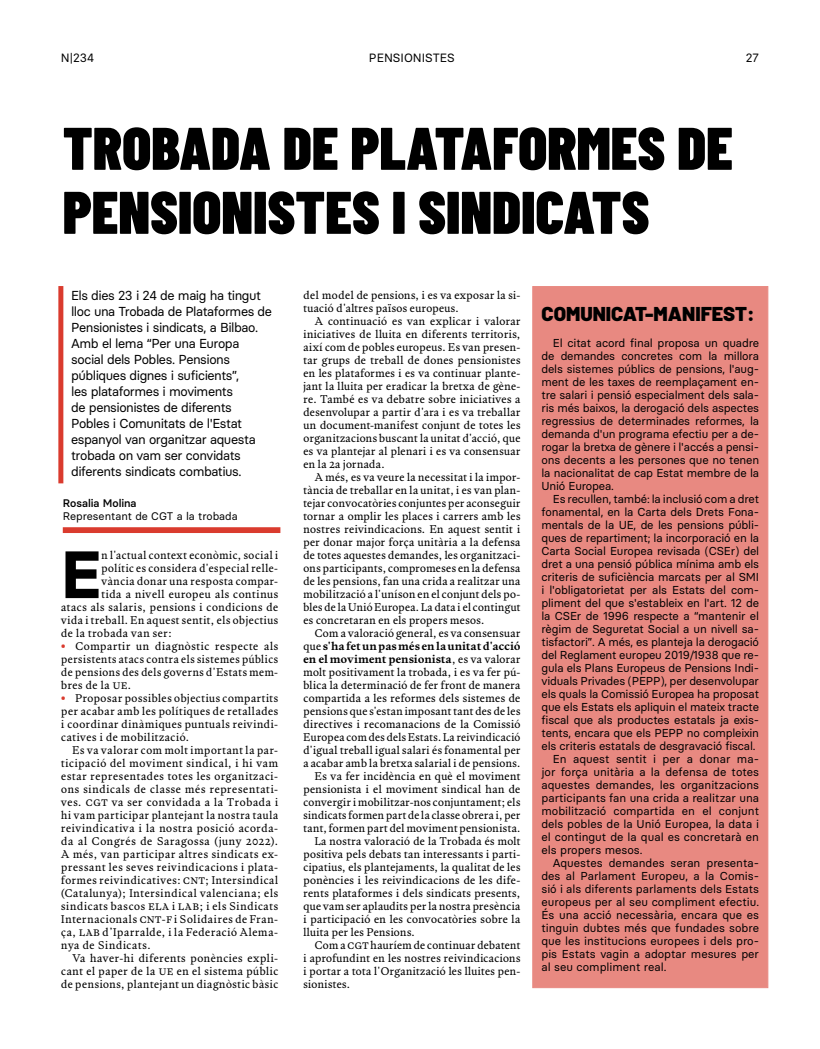
<style>
.page{position:relative;width:820px;height:1049px;background:#fff}
.page>*{position:absolute;margin:0;border:0;box-sizing:border-box;transform-origin:0 0}
.Paràgraf_capitular{font:700 66.7px "Basier Circle";color:#000}
.LO-normal{font:900 60px/64px "Barlow Condensed";color:#000}
.Paràgraf_sangira{font:900 20px "Barlow";color:#000}
.Entradeta{font:13px/16px "Basier Circle";letter-spacing:-.035em;color:#000}
.t1{font:12px "Basier Circle";color:#000}
.Paràgraf_sangira-2{font:11.5px/13px "Basier Circle";letter-spacing:-.015em;color:#000;text-align:justify}
.Paràgraf_sangira-3{font:11px/13px "PP Writer Regular Text";letter-spacing:-.015em;color:#000;text-align:justify}
.Paràgraf_capitular-2{font:11px "PP Writer Regular Text";color:#000}
.Autoria{font:11px/13px "Basier Circle";color:#000}
.s1{font-weight:500}
.s2{font-family:"Basier Circle";font-weight:700;font-size:13px;color:#da3b2e}
.s3{font-family:"PP Writer Bold Text"}
</style>
<div class="page">
<div style="left:532px;top:286px;width:236px;height:702px;background:#e88981"></div>
<div style="left:63px;top:527px;width:217px;height:6px;background:#da3b2e"></div>
<div style="left:58px;top:286px;width:5px;height:197px;background:#da3b2e"></div>
<p class="t1" style="left:61px;top:50px;width:35px">N|234</p>
<p class="t1" style="left:369px;top:50px;width:9px">pens</p>
<p class="t1" style="left:400px;top:50px;width:47px">ion istes</p>
<p class="t1" style="left:745px;top:50px;width:15px">27</p>
<p class="LO-normal" style="left:63px;top:114px;width:671px">TROBADA DE PLATAFORMES DE<br>PENSIONISTES I SINDICATS</p>
<p class="Entradeta" style="left:71px;top:287px;width:202px">Els dies 23 i 24 de maig ha tingut lloc una Trobada de Plataformes de<br>Pensionistes i sindicats, a Bilbao.<br>Amb el lema “Per una Europa social dels Pobles. Pensions públiques dignes i suficients”,<br>les plataformes i moviments<br>de pensionistes de diferents<br>Pobles i Comunitats de l'Estat espanyol van organitzar aquesta trobada on vam ser convidats diferents sindicats combatius.</p>
<p class="Autoria" style="left:63px;top:496px;width:176px"><span class="s1">Rosalia Molina<br></span>Representant de CGT a la trobada</p>
<p class="Paràgraf_capitular" style="left:61px;top:533px;width:42px">E</p>
<p class="Paràgraf_capitular-2" style="left:101px;top:548px;width:179px">n l'actual context econòmic, social i</p>
<p class="Paràgraf_capitular-2" style="left:101px;top:561px;width:179px">polític es considera d'especial relle-</p>
<p class="Paràgraf_capitular-2" style="left:101px;top:574px;width:179px">vància donar una resposta compar-</p>
<p class="Paràgraf_capitular-2" style="left:101px;top:587px;width:179px">tida a nivell europeu als continus</p>
<p class="Paràgraf_capitular-2" style="left:61px;top:600px;width:219px">atacs als salaris, pensions i condicions de</p>
<p class="Paràgraf_capitular-2" style="left:61px;top:613px;width:219px">vida i treball. En aquest sentit, els objectius</p>
<p class="Paràgraf_capitular-2" style="left:61px;top:626px;width:113px">de la trobada van ser:</p>
<p class="Paràgraf_sangira-3" style="left:61px;top:639px;width:219px"><span class="s2">•</span> Compartir un diagnòstic respecte als persistents atacs contra els sistemes públics de pensions des dels governs d'Estats mem&shy;bres de la UE.</p>
<p class="Paràgraf_sangira-3" style="left:61px;top:691px;width:219px"><span class="s2">•</span> Proposar possibles objectius compartits per acabar amb les polítiques de retallades i coordinar dinàmiques puntuals reivindi&shy;catives i de mobilització.</p>
<p class="Paràgraf_sangira-3" style="left:61px;top:743px;width:219px;text-indent:11px">Es va valorar com molt important la par&shy;ticipació del moviment sindical, i hi vam estar representades totes les organitzaci&shy;ons sindicals de classe més representati&shy;ves. CGT va ser convidada a la Trobada i hi vam participar plantejant la nostra taula reivindicativa i la nostra posició acorda&shy;da al Congrés de Saragossa (juny 2022).<br>A més, van participar altres sindicats ex&shy;pressant les seves reivindicacions i plata&shy;formes reivindicatives: CNT; Intersindical (Catalunya); Intersindical valenciana; els sindicats bascos ELA i LAB; i els Sindicats Internacionals CNT-F i Solidaires de Fran&shy;ça, LAB d’Iparralde, i la Federació Alema&shy;nya de Sindicats.</p>
<p class="Paràgraf_sangira-3" style="left:61px;top:951px;width:219px;text-indent:11px">Va haver-hi diferents ponències expli&shy;cant el paper de la UE en el sistema públic de pensions, plantejant un diagnòstic bàsic</p>
<p class="Paràgraf_sangira-3" style="left:303px;top:288px;width:219px">del model de pensions, i es va exposar la si&shy;tuació d'altres països europeus.</p>
<p class="Paràgraf_sangira-3" style="left:303px;top:314px;width:219px;text-indent:11px">A continuació es van explicar i valorar iniciatives de lluita en diferents territoris, així com de pobles europeus. Es van presen&shy;tar grups de treball de dones pensionistes en les plataformes i es va continuar plante&shy;jant la lluita per eradicar la bretxa de gène&shy;re. També es va debatre sobre iniciatives a desenvolupar a partir d'ara i es va treballar un document-manifest conjunt de totes les organitzacions buscant la unitat d'acció, que es va plantejar al plenari i es va consensuar en la 2a jornada.</p>
<p class="Paràgraf_sangira-3" style="left:303px;top:470px;width:219px;text-indent:11px">A més, es va veure la necessitat i la impor&shy;tància de treballar en la unitat, i es van plan&shy;tejar convocatòries conjuntes per aconseguir tornar a omplir les places i carrers amb les nostres reivindicacions. En aquest sentit i per donar major força unitària a la defensa de totes aquestes demandes, les organitzaci&shy;ons participants, compromeses en la defensa de les pensions, fan una crida a realitzar una mobilització a l'uníson en el conjunt dels po&shy;bles de la Unió Europea. La data i el contingut es concretaran en els propers mesos.</p>
<p class="Paràgraf_sangira-3" style="left:303px;top:626px;width:219px;text-indent:11px">Com a valoració general, es va consensuar que <span class="s3">s'ha fet un pas més en la unitat d'acció en el moviment pensionista</span>, es va valorar molt positivament la trobada, i es va fer pú&shy;blica la determinació de fer front de manera compartida a les reformes dels sistemes de pensions que s'estan imposant tant des de les directives i recomanacions de la Comissió Europea com des dels Estats. La reivindicació d'igual treball igual salari és fonamental per a acabar amb la bretxa salarial i de pensions.</p>
<p class="Paràgraf_sangira-3" style="left:303px;top:769px;width:219px;text-indent:11px">Es va fer incidència en què el moviment pensionista i el moviment sindical han de convergir i mobilitzar-nos conjuntament; els sindicats formen part de la classe obrera i, per tant, formen part del moviment pensionista.</p>
<p class="Paràgraf_sangira-3" style="left:303px;top:834px;width:219px;text-indent:11px">La nostra valoració de la Trobada és molt positiva pels debats tan interessants i parti&shy;cipatius, els plantejaments, la qualitat de les ponències i les reivindicacions de les dife&shy;rents plataformes i dels sindicats presents, que vam ser aplaudits per la nostra presència i participació en les convocatòries sobre la lluita per les Pensions.</p>
<p class="Paràgraf_sangira-3" style="left:303px;top:938px;width:219px;text-indent:11px">Com a CGT hauríem de continuar debatent i aprofundint en les nostres reivindicacions i portar a tota l'Organització les lluites pen&shy;sionistes.</p>
<p class="Paràgraf_sangira" style="left:541px;top:299px;width:215px">COMUNICAT-MANIFEST:</p>
<p class="Paràgraf_sangira-2" style="left:541px;top:336px;width:219px;text-indent:11px">El citat acord final proposa un quadre de demandes concretes com la millora dels sistemes pú blics de pensions, l'aug&shy;ment de les taxes de reemplaçament en&shy;tre salari i pensió especialment dels sala&shy;ris més baixos, la derogació dels aspectes regressius de determinades reformes, la demanda d'un programa efectiu per a de&shy;rogar la bretxa de gènere i l'accés a pensi&shy;ons decents a les persones que no tenen la nacionalitat de cap Estat membre de la Unió Europea.</p>
<p class="Paràgraf_sangira-2" style="left:541px;top:492px;width:219px;text-align:left;text-indent:11px">Es recullen, també: la inclusió com a dret fonamental, en la Carta dels Drets Fona&shy;mentals de la UE, de les pensions pú bli&shy;ques de repartiment; la incorporació en la Carta Social Europea revisada (CSEr) del dret a una pensió pú blica mínima amb els criteris de suficiència marcats per al SMI i l'obligatorietat per als Estats del com&shy;pliment del que s'estableix en l'art. 12 de la CSEr de 1996 respecte a “mantenir el règim de Seguretat Social a un nivell sa&shy;tisfactori”. A més, es planteja la derogació del Reglament europeu 2019/1938 que re&shy;gula els Plans Europeus de Pensions I ndi&shy;viduals Privades (PEPP), per desenvolupar els quals la Comissió Europea ha proposat que els Estats els apliquin el mateix tracte fiscal que als productes estatals ja exis&shy;tents, encara que els PEPP no compleixin els criteris estatals de desgravació fiscal.</p>
<p class="Paràgraf_sangira-2" style="left:541px;top:752px;width:219px;text-indent:11px">En aquest sentit i per a donar ma&shy;jor força unitària a la defensa de totes aquestes demandes, les organitzacions participants fan una crida a realitzar una mobilització compartida en el conjunt dels pobles de la Unió Europea, la data i el contingut de la qual es concretarà en els propers mesos.</p>
<p class="Paràgraf_sangira-2" style="left:541px;top:856px;width:219px;text-indent:11px">Aquestes demandes seran presenta&shy;des al Parlament Europeu, a la Comis&shy;sió i als diferents parlaments dels Estats europeus per al seu compliment efectiu.<br>És una acció necessària, encara que es tinguin dubtes més que fundades sobre que les institucions europees i dels pro&shy;pis Estats vagin a adoptar mesures per al seu compliment real.</p>
</div>
